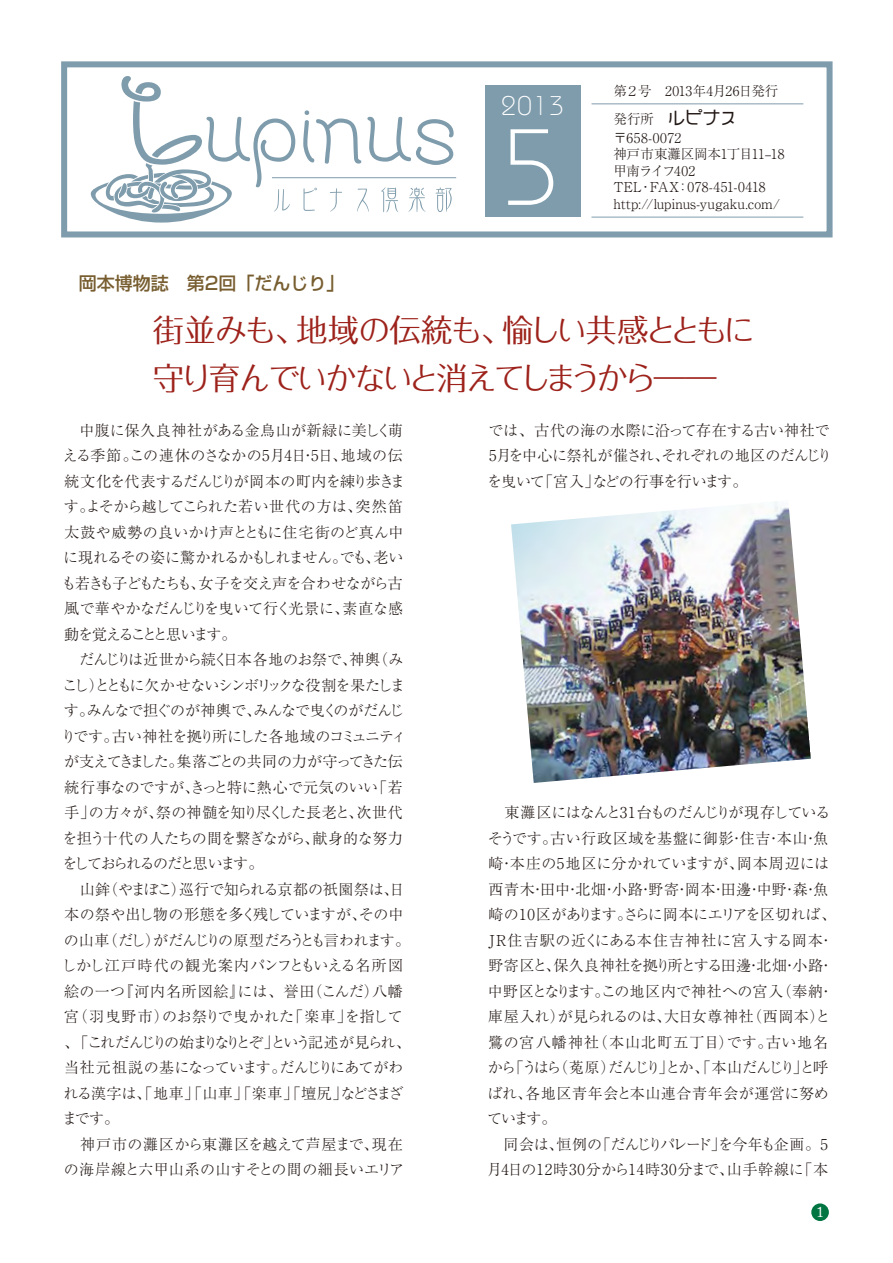
<style>
.page{position:relative;width:893px;height:1263px;background:#fff}
.page>*{position:absolute;margin:0;border:0;box-sizing:border-box;transform-origin:0 0}
.t1{font:300 108px "Bauhaus";color:#fff}
.t2{font:31.5px/48px "Folk Pro";letter-spacing:-.1em;color:#9d221b}
.t3{font:300 27px "Bauhaus";color:#fff}
.t4{font:500 18px "Shin Go Pro";color:#775d2f}
.t5{font:300 15px/25.5px "Ryumin Pro";letter-spacing:-.02em;color:#221815}
.t6{font:300 15px/25.5px "Ryumin Pro";letter-spacing:.01em;color:#221815}
.t7{font:15px "Adobe Caslon Pro";color:#fff}
.t8{font:300 13.5px/16.5px "Ryumin Pro";color:#221815}
.t9{font:300 13.5px/18.8px "Ryumin Pro";letter-spacing:.035em;color:#221815}
.t10{font:300 13.5px "Ryumin Pro";letter-spacing:-.02em;color:#221815}
.s1{font-family:"True Mega G Medium RKSJ H";font-weight:400;font-size:18px}
</style>
<div class="page">
<div style="left:811px;top:1203px;width:18px;height:18px;background:#007542;border-radius:50%"></div>
<div style="left:486px;top:86px;width:95px;height:131px;background:#7f9cac"></div>
<div style="left:61px;top:61px;width:772px;height:176px;border:6px solid #7f9cac"></div>
<svg style="left:303px;top:110px;width:58px;height:54px"></svg>
<svg style="left:367px;top:117px;width:87px;height:48px"></svg>
<svg style="left:91px;top:76px;width:204px;height:147px"></svg>
<svg style="left:304px;top:188px;width:13px;height:23px"></svg>
<svg style="left:330px;top:188px;width:12px;height:23px"></svg>
<svg style="left:357px;top:189px;width:12px;height:23px"></svg>
<svg style="left:381px;top:187px;width:17px;height:25px"></svg>
<svg style="left:408px;top:187px;width:18px;height:25px"></svg>
<svg style="left:436px;top:187px;width:16px;height:25px"></svg>
<hr style="left:272px;top:177px;width:184px;height:1px;background:#7f9cac">
<hr style="left:591px;top:103px;width:212px;height:1px;background:#7f9cac">
<hr style="left:591px;top:217px;width:212px;height:1px;background:#7f9cac">
<img style="left:511px;top:501px;width:300px;height:282px">
<p class="t4" style="left:79px;top:268px;width:267px">岡本博物誌　第2回「だんじり」</p>
<h3 class="t3" style="left:501px;top:90px;width:65px">2013</h3>
<h1 class="t1" style="left:501px;top:104px;width:62px">5</h1>
<p class="t10" style="left:613px;top:81px;width:166px">第２号　2013年4月26日発行</p>
<p class="t9" style="left:613px;top:108px;width:125px">発行所　<span class="s1">ルピナス</span>〒658-0072</p>
<p class="t8" style="left:613px;top:145px;width:172px">神戸市東灘区岡本1丁目11‒18甲南ライフ402<br>TEL・FAX：078-451-0418 http://lupinus-yugaku.com/</p>
<h2 class="t2" style="left:153px;top:301px;width:604px">街並みも、地域の伝統も、愉しい共感とともに守り育んでいかないと消えてしまうから――</h2>
<p class="t5" style="left:61px;top:416px;width:351px">　中腹に保久良神社がある金鳥山が新緑に美しく萌える季節。この連休のさなかの5月4日・5日、地域の伝統文化を代表するだんじりが岡本の町内を練り歩きます。よそから越してこられた若い世代の方は、突然笛太鼓や威勢の良いかけ声とともに住宅街のど真ん中に現れるその姿に驚かれるかもしれません。でも、老いも若きも子どもたちも、女子を交え声を合わせながら古風で華やかなだんじりを曳いて行く光景に、素直な感動を覚えることと思います。<br>　だんじりは近世から続く日本各地のお祭で、神輿（みこし）とともに欠かせないシンボリックな役割を果たします。みんなで担ぐのが神輿で、みんなで曳くのがだんじりです。古い神社を拠り所にした各地域のコミュニティが支えてきました。集落ごとの共同の力が守ってきた伝統行事なのですが、きっと特に熱心で元気のいい「若手」の方々が、祭の神髄を知り尽くした長老と、次世代を担う十代の人たちの間を繋ぎながら、献身的な努力をしておられるのだと思います。<br>　山鉾（やまぼこ）巡行で知られる京都の祇園祭は、日本の祭や出し物の形態を多く残していますが、その中の山車（だし）がだんじりの原型だろうとも言われます。しかし江戸時代の観光案内パンフともいえる名所図絵の一つ『河内名所図絵』には、誉田（こんだ）八幡宮（羽曳野市）のお祭りで曳かれた「楽車」を指して、「これだんじりの始まりなりとぞ」という記述が見られ、当社元祖説の基になっています。だんじりにあてがわれる漢字は、「地車」「山車」「楽車」「壇尻」などさまざまです。<br>　神戸市の灘区から東灘区を越えて芦屋まで、現在の海岸線と六甲山系の山すそとの間の細長いエリア</p>
<p class="t5" style="left:487px;top:416px;width:346px">では、古代の海の水際に沿って存在する古い神社で<br>5月を中心に祭礼が催され、それぞれの地区のだんじりを曳いて「宮入」などの行事を行います。</p>
<p class="t6" style="left:487px;top:799px;width:350px">　東灘区にはなんと31台ものだんじりが現存しているそうです。古い行政区域を基盤に御影・住吉・本山・魚崎・本庄の5地区に分かれていますが、岡本周辺には西青木・田中・北畑・小路・野寄・岡本・田邊・中野・森・魚崎の10区があります。さらに岡本にエリアを区切れば、<br>JR住吉駅の近くにある本住吉神社に宮入する岡本・野寄区と、保久良神社を拠り所とする田邊・北畑・小路・中野区となります。この地区内で神社への宮入（奉納・庫屋入れ）が見られるのは、大日女尊神社（西岡本）と鷺の宮八幡神社（本山北町五丁目）です。古い地名から「うはら（菟原）だんじり」とか、「本山だんじり」と呼ばれ、各地区青年会と本山連合青年会が運営に努めています。<br>　同会は、恒例の「だんじりパレード」を今年も企画。5月4日の12時30分から14時30分まで、山手幹線に「本</p>
<p class="t7" style="left:816px;top:1203px;width:9px">1</p>
</div>
